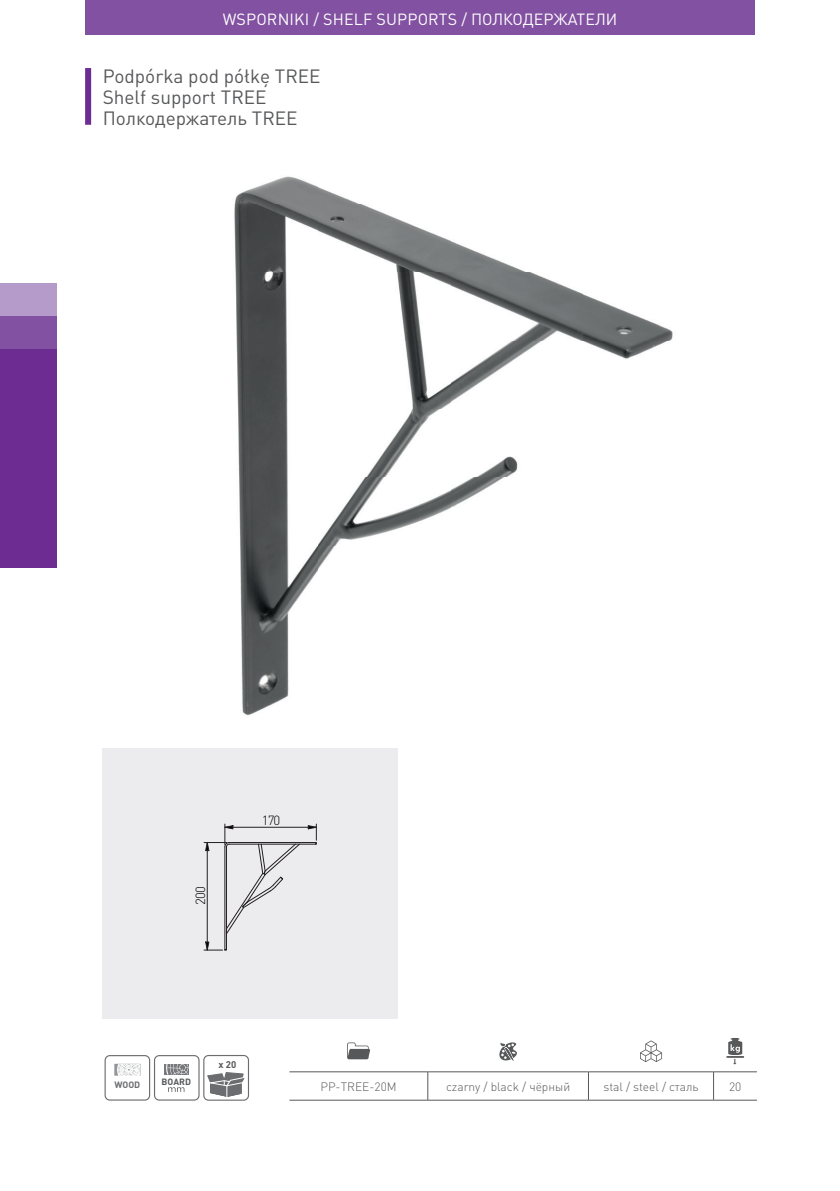
<style>
.page{position:relative;width:840px;height:1191px;background:#fff}
.page>*{position:absolute;margin:0;border:0;box-sizing:border-box;transform-origin:0 0}
.t1{font:19px/21px "DIN Pro";color:#57585a}
.t2{font:16px "DIN Pro";letter-spacing:.01em;color:#fff}
.t3{font:300 13.2px "DIN Pro";letter-spacing:-.08em;color:#000001}
.t4{font:300 12px "DIN Pro";color:#57585a}
.t5{font:700 9.6px "DIN Pro";color:#57585a}
.t6{font:700 9.2px "DIN Pro";color:#6c6d70}
.t7{font:700 9px "DIN Pro";color:#57585a}
</style>
<div class="page">
<div style="left:85px;top:0;width:669px;height:34px;background:#8251a1"></div>
<div style="left:85px;top:68px;width:6px;height:57px;background:#6c2c91"></div>
<div style="left:0;top:349px;width:57px;height:218px;background:#6c2c91"></div>
<div style="left:0;top:316px;width:57px;height:33px;background:#8251a1"></div>
<div style="left:0;top:283px;width:57px;height:33px;background:#b59bc9"></div>
<div style="left:103px;top:748px;width:294px;height:270px;background:#ececee"></div>
<img style="left:234px;top:176px;width:439px;height:507px">
<img style="left:242px;top:683px;width:47px;height:32px">
<hr style="left:224px;top:847px;width:1px;height:102px;background:#231f20">
<hr style="left:226px;top:847px;width:1px;height:102px;background:#231f20">
<hr style="left:229px;top:844px;width:86px;height:1px;background:#231f20">
<hr style="left:229px;top:842px;width:86px;height:1px;background:#231f20">
<hr style="left:233px;top:827px;width:75px;height:1px;background:#231f20">
<svg style="left:308px;top:824px;width:9px;height:20px"></svg>
<hr style="left:207px;top:850px;width:1px;height:92px;background:#231f20">
<svg style="left:204px;top:941px;width:23px;height:10px"></svg>
<svg style="left:204px;top:824px;width:96px;height:110px"></svg>
<div style="left:114px;top:1063px;width:26px;height:12px;border:2px solid #939598"></div>
<svg style="left:115px;top:1063px;width:25px;height:12px"></svg>
<div style="left:104px;top:1055px;width:46px;height:45px;border:1px solid #6c6d70;border-radius:5px"></div>
<div style="left:154px;top:1055px;width:45px;height:45px;border:1px solid #6c6d70;border-radius:5px"></div>
<svg style="left:168px;top:1087px;width:16px;height:5px"></svg>
<svg style="left:164px;top:1064px;width:25px;height:11px"></svg>
<div style="left:203px;top:1055px;width:46px;height:45px;border:1px solid #6c6d70;border-radius:5px"></div>
<svg style="left:205px;top:1072px;width:40px;height:26px"></svg>
<svg style="left:427px;top:1072px;width:1px;height:27px"></svg>
<hr style="left:289px;top:1099px;width:138px;height:1px;background:#57585a">
<hr style="left:427px;top:1099px;width:161px;height:1px;background:#57585a">
<hr style="left:588px;top:1099px;width:125px;height:1px;background:#57585a">
<hr style="left:289px;top:1071px;width:138px;height:1px;background:#57585a">
<hr style="left:427px;top:1071px;width:161px;height:1px;background:#57585a">
<hr style="left:588px;top:1071px;width:125px;height:1px;background:#57585a">
<hr style="left:713px;top:1071px;width:43px;height:1px;background:#57585a">
<hr style="left:713px;top:1099px;width:43px;height:1px;background:#57585a">
<svg style="left:347px;top:1042px;width:23px;height:17px"></svg>
<svg style="left:499px;top:1042px;width:17px;height:19px"></svg>
<svg style="left:640px;top:1040px;width:21px;height:22px"></svg>
<svg style="left:726px;top:1038px;width:17px;height:26px"></svg>
<p class="t2" style="left:223px;top:8px;width:396px">WSPORNIKI / SHELF SUPPORTS / ПОЛКОДЕРЖАТЕЛИ</p>
<p class="t1" style="left:103px;top:64px;width:219px">Podpórka pod półkę TREE<br>Shelf support TREE<br>Полкодержатель TREE</p>
<p class="t3" style="left:190px;top:905px;width:20px;rotate:-90deg">200</p>
<p class="t3" style="left:262px;top:810px;width:20px">170</p>
<p class="t5" style="left:218px;top:1057px;width:19px">x 20</p>
<p class="t3" style="left:151px;top:1070px;width:14px">20</p>
<p class="t7" style="left:161px;top:1075px;width:31px">BOARD</p>
<p class="t6" style="left:114px;top:1078px;width:27px">WOOD</p>
<p class="t6" style="left:164px;top:1078px;width:27px">WOOD</p>
<p class="t4" style="left:320px;top:1078px;width:78px">PP-TREE-20M</p>
<p class="t4" style="left:446px;top:1078px;width:126px">czarny / black / чёрный</p>
<p class="t4" style="left:603px;top:1078px;width:96px">stal / steel / сталь</p>
<p class="t4" style="left:728px;top:1078px;width:14px">20</p>
</div>
